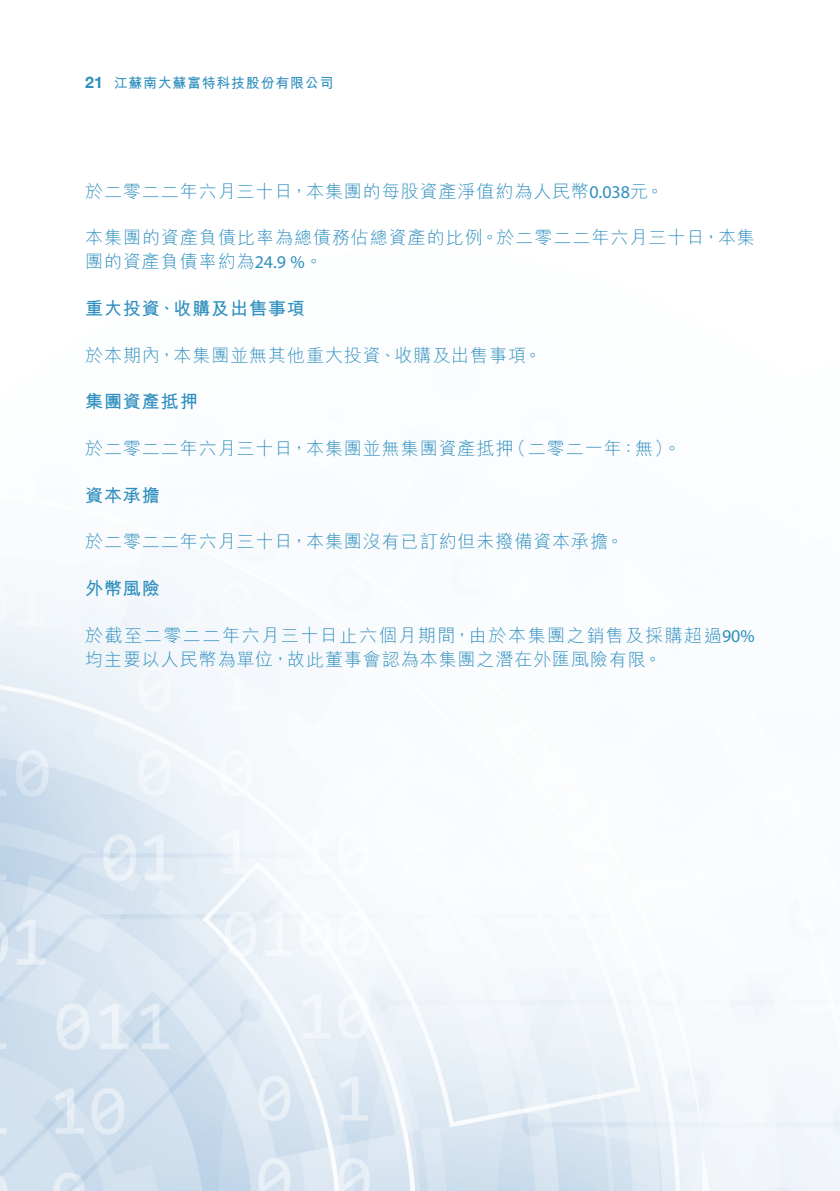
<style>
.page{position:relative;width:840px;height:1191px;background:#fff}
.page>*{position:absolute;margin:0;border:0;box-sizing:border-box;transform-origin:0 0}
.t1{font:300 18px/24px "M Hei HK";letter-spacing:.05em;color:#2f8fbf}
.t2{font:300 18px/24px "M Hei HK";letter-spacing:.085em;color:#2f8fbf}
.t3{font:700 18px "M Hei HK";letter-spacing:.05em;color:#2f8fbf}
.t4{font:700 16px "Helvetica Neue LT Std";color:#2f8fbf}
.t5{font:700 14px "M Hei HK";letter-spacing:.05em;color:#2f8fbf}
.s1{font-family:"Myriad Pro";font-weight:400}
</style>
<div class="page">
<img style="left:0;top:550px;width:839px;height:641px">
<p class="t4" style="left:85px;top:72px;width:19px">21</p>
<p class="t5" style="left:114px;top:72px;width:221px">江蘇南大蘇富特科技股份有限公司</p>
<p class="t1" style="left:85px;top:179px;width:580px">於二零二二年六月三十日，本集團的每股資產淨值約為人民幣<span class="s1">0.038</span>元。</p>
<p class="t1" style="left:85px;top:225px;width:671px">本集團的資產負債比率為總債務佔總資產的比例。於二零二二年六月三十日，本集團的資產負債率約為<span class="s1">24.9 %</span>。</p>
<p class="t3" style="left:85px;top:295px;width:221px">重大投資、收購及出售事項</p>
<p class="t1" style="left:85px;top:343px;width:458px">於本期內，本集團並無其他重大投資、收購及出售事項。</p>
<p class="t3" style="left:85px;top:388px;width:114px">集團資產抵押</p>
<p class="t1" style="left:508px;top:436px;width:174px">（二零二一年：無。(</p>
<p class="t1" style="left:85px;top:436px;width:429px">於二零二二年六月三十日，本集團並無集團資產抵押</p>
<p class="t3" style="left:85px;top:482px;width:76px">資本承擔</p>
<p class="t1" style="left:85px;top:529px;width:540px">於二零二二年六月三十日，本集團沒有已訂約但未撥備資本承擔。</p>
<p class="t3" style="left:85px;top:575px;width:76px">外幣風險</p>
<p class="t2" style="left:85px;top:623px;width:670px">於截至二零二二年六月三十日止六個月期間，由於本集團之銷售及採購超過<span class="s1">90%</span>均主要以人民幣為單位，故此董事會認為本集團之潛在外匯風險有限。</p>
</div>
